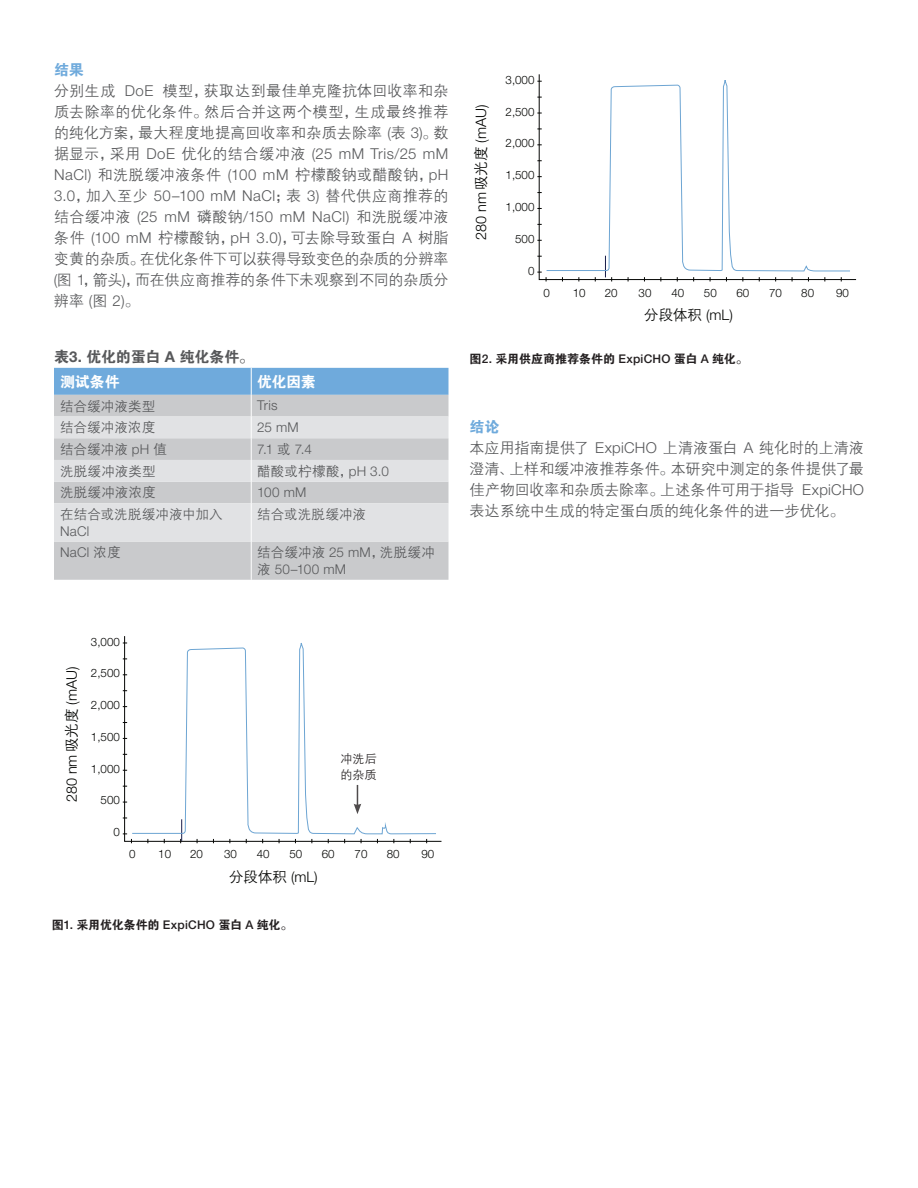
<style>
.page{position:relative;width:918px;height:1188px;background:#fff}
.page>*{position:absolute;margin:0;border:0;box-sizing:border-box;transform-origin:0 0}
.t1{font:15px/21px "FZZDXJW GB1 0";letter-spacing:.005em;color:#57585a;text-align:justify}
.t2{font:300 15px/21px "Helvetica Neue LT Std";letter-spacing:.035em;color:#57585a}
.t3{font:15px "FZZDXJW GB1 0";letter-spacing:.025em;color:#57585a}
.t4{font:15px/24.9px "FZDHTJW GB1 0";letter-spacing:-.015em;color:#57585a}
.t5{font:15px "FZDHTJW GB1 0";color:#6faadc}
.t6{font:15px "FZDHTJW GB1 0";color:#fff}
.t7{font:300 14.4px "Helvetica Neue LT Std";color:#040503}
.t8{font:14.4px "FZZDXJW GB1 0";color:#040503}
.t9{font:13.5px "FZZDXJW GB1 0";letter-spacing:.01em;color:#57585a}
.t10{font:300 13.5px "Helvetica Neue LT Std";letter-spacing:.02em;color:#57585a}
.t11{font:12px "FZDHTJW GB1 0";letter-spacing:-.015em;color:#231f20}
.t12{font:12px/15.8px "FZZDXJW GB1 0";color:#231f20}
.t13{font:300 11.55px "Helvetica Neue LT Std";color:#040503}
.s1{font-family:"Helvetica Neue LT Std";font-weight:300}
.s2{font-family:"FZZDXJW GB1 0";font-weight:400}
.s3{font-family:"Helvetica Neue LT Std";font-weight:700}
.s4{color:#fff}
.s5{font-family:"Helvetica Neue LT Std";font-weight:500}
</style>
<div class="page">
<svg style="left:537px;top:272px;width:9px;height:9px"></svg>
<svg style="left:546px;top:80px;width:305px;height:202px"></svg>
<svg style="left:124px;top:636px;width:318px;height:206px"></svg>
<svg style="left:123px;top:834px;width:8px;height:8px"></svg>
<svg style="left:131px;top:636px;width:306px;height:208px"></svg>
<div style="left:334px;top:748px;width:74px;height:41px;background:#fff"></div>
<div style="left:54px;top:542px;width:394px;height:38px;background:#c9cacc"></div>
<div style="left:54px;top:503px;width:394px;height:39px;background:#e1e2e4"></div>
<svg style="left:54px;top:368px;width:394px;height:135px;background:#bfcbd7"></svg>
<hr style="left:251px;top:503px;width:1px;height:39px;background:#fff">
<hr style="left:251px;top:542px;width:1px;height:38px;background:#fff">
<svg style="left:354px;top:785px;width:7px;height:29px"></svg>
<p class="t5" style="left:54px;top:62px;width:31px">结果</p>
<p class="t1" style="left:54px;top:81px;width:396px">分别生成 <span class="s1">DoE</span> 模型，获取达到最佳单克隆抗体回收率和杂质去除率的优化条件。然后合并这两个模型，生成最终推荐的纯化方案，最大程度地提高回收率和杂质去除率 <span class="s1">(</span>表 <span class="s1">3)</span>。数</p>
<p class="t2" style="left:54px;top:143px;width:396px"><span class="s2">据显示，采用</span> DoE <span class="s2">优化的结合缓冲液</span> (25 mM Tris/25 mM</p>
<p class="t3" style="left:54px;top:167px;width:396px"><span class="s1">NaCl)</span> 和洗脱缓冲液条件 <span class="s1">(100 mM</span> 柠檬酸钠或醋酸钠，<span class="s1">pH</span></p>
<p class="t2" style="left:54px;top:185px;width:396px">3.0<span class="s2">，加入至少</span> 50–100 mM NaCl<span class="s2">；表</span> 3) <span class="s2">替代供应商推荐的结合缓冲液</span> (25 mM <span class="s2">磷酸钠</span>/150 mM NaCl) <span class="s2">和洗脱缓冲液</span></p>
<p class="t1" style="left:54px;top:228px;width:396px">条件 <span class="s1">(100 mM</span> 柠檬酸钠，<span class="s1">pH 3.0)</span>，可去除导致蛋白 <span class="s1">A</span> 树脂变黄的杂质。在优化条件下可以获得导致变色的杂质的分辨率<span class="s1">(</span>图 <span class="s1">1</span>，箭头<span class="s1">)</span>，而在供应商推荐的条件下未观察到不同的杂质分辨率 <span class="s1">(</span>图 <span class="s1">2)</span>。</p>
<p class="t4" style="left:60px;top:345px;width:195px;text-indent:-6px">表<span class="s3">3.</span> 优化的蛋白 <span class="s3">A</span> 纯化条件。<span class="s4">测试条件</span></p>
<p class="t6" style="left:257px;top:373px;width:60px">优化因素</p>
<p class="t9" style="left:60px;top:399px;width:97px">结合缓冲液类型</p>
<p class="t10" style="left:257px;top:397px;width:22px">Tris</p>
<p class="t9" style="left:60px;top:420px;width:97px">结合缓冲液浓度</p>
<p class="t10" style="left:257px;top:419px;width:43px">25 mM</p>
<p class="t9" style="left:60px;top:442px;width:108px">结合缓冲液 <span class="s1">pH</span> 值</p>
<p class="t10" style="left:257px;top:441px;width:56px">7.1 <span class="s2">或</span> 7.4</p>
<p class="t9" style="left:60px;top:464px;width:97px">洗脱缓冲液类型</p>
<p class="t9" style="left:257px;top:464px;width:133px">醋酸或柠檬酸，<span class="s1">pH 3.0</span></p>
<p class="t9" style="left:60px;top:485px;width:97px">洗脱缓冲液浓度</p>
<p class="t10" style="left:257px;top:484px;width:51px">100 mM</p>
<p class="t9" style="left:60px;top:507px;width:164px">在结合或洗脱缓冲液中加入</p>
<p class="t10" style="left:60px;top:522px;width:31px">NaCl</p>
<p class="t9" style="left:257px;top:507px;width:110px">结合或洗脱缓冲液</p>
<p class="t10" style="left:60px;top:544px;width:62px">NaCl <span class="s2">浓度</span></p>
<p class="t9" style="left:257px;top:545px;width:179px">结合缓冲液 <span class="s1">25 mM</span>，洗脱缓冲</p>
<p class="t10" style="left:257px;top:561px;width:90px"><span class="s2">液</span> 50–100 mM</p>
<p class="t7" style="left:472px;top:240px;width:137px;rotate:-90deg">280 nm <span class="s2">吸光度</span> (mAU)</p>
<p class="t13" style="left:506px;top:73px;width:30px">3,000</p>
<p class="t13" style="left:506px;top:104px;width:30px">2,500</p>
<p class="t13" style="left:506px;top:136px;width:30px">2,000</p>
<p class="t13" style="left:506px;top:168px;width:30px">1,500</p>
<p class="t13" style="left:506px;top:200px;width:30px">1,000</p>
<p class="t13" style="left:515px;top:232px;width:21px">500</p>
<p class="t13" style="left:528px;top:263px;width:8px">0</p>
<p class="t13" style="left:544px;top:285px;width:8px">0</p>
<p class="t13" style="left:573px;top:285px;width:14px">10</p>
<p class="t13" style="left:605px;top:285px;width:14px">20</p>
<p class="t13" style="left:639px;top:285px;width:14px">30</p>
<p class="t13" style="left:671px;top:285px;width:14px">40</p>
<p class="t13" style="left:704px;top:285px;width:14px">50</p>
<p class="t13" style="left:736px;top:285px;width:14px">60</p>
<p class="t13" style="left:769px;top:285px;width:14px">70</p>
<p class="t13" style="left:801px;top:285px;width:14px">80</p>
<p class="t13" style="left:836px;top:285px;width:14px">90</p>
<p class="t8" style="left:644px;top:307px;width:90px">分段体积 <span class="s1">(mL)</span></p>
<p class="t11" style="left:470px;top:352px;width:280px">图<span class="s5">2.</span> 采用供应商推荐条件的 <span class="s5">ExpiCHO</span> 蛋白 <span class="s5">A</span> 纯化。</p>
<p class="t5" style="left:470px;top:419px;width:31px">结论</p>
<p class="t1" style="left:469px;top:438px;width:396px">本应用指南提供了 <span class="s1">ExpiCHO</span> 上清液蛋白 <span class="s1">A</span> 纯化时的上清液澄清、上样和缓冲液推荐条件。本研究中测定的条件提供了最佳产物回收率和杂质去除率。上述条件可用于指导 <span class="s1">ExpiCHO</span>表达系统中生成的特定蛋白质的纯化条件的进一步优化。</p>
<p class="t7" style="left:63px;top:802px;width:137px;rotate:-90deg">280 nm <span class="s2">吸光度</span> (mAU)</p>
<p class="t13" style="left:91px;top:634px;width:30px">3,000</p>
<p class="t13" style="left:91px;top:666px;width:30px">2,500</p>
<p class="t13" style="left:91px;top:698px;width:30px">2,000</p>
<p class="t13" style="left:91px;top:730px;width:30px">1,500</p>
<p class="t13" style="left:91px;top:762px;width:30px">1,000</p>
<p class="t13" style="left:101px;top:793px;width:21px">500</p>
<p class="t13" style="left:113px;top:825px;width:8px">0</p>
<p class="t12" style="left:341px;top:752px;width:38px">冲洗后的杂质</p>
<p class="t13" style="left:129px;top:847px;width:8px">0</p>
<p class="t13" style="left:158px;top:847px;width:14px">10</p>
<p class="t13" style="left:190px;top:847px;width:14px">20</p>
<p class="t13" style="left:224px;top:847px;width:14px">30</p>
<p class="t13" style="left:257px;top:847px;width:14px">40</p>
<p class="t13" style="left:289px;top:847px;width:14px">50</p>
<p class="t13" style="left:322px;top:847px;width:14px">60</p>
<p class="t13" style="left:355px;top:847px;width:14px">70</p>
<p class="t13" style="left:387px;top:847px;width:14px">80</p>
<p class="t13" style="left:422px;top:847px;width:14px">90</p>
<p class="t8" style="left:229px;top:869px;width:90px">分段体积 <span class="s1">(mL)</span></p>
<p class="t11" style="left:52px;top:918px;width:242px">图<span class="s5">1.</span> 采用优化条件的 <span class="s5">ExpiCHO</span> 蛋白 <span class="s5">A</span> 纯化。</p>
</div>
